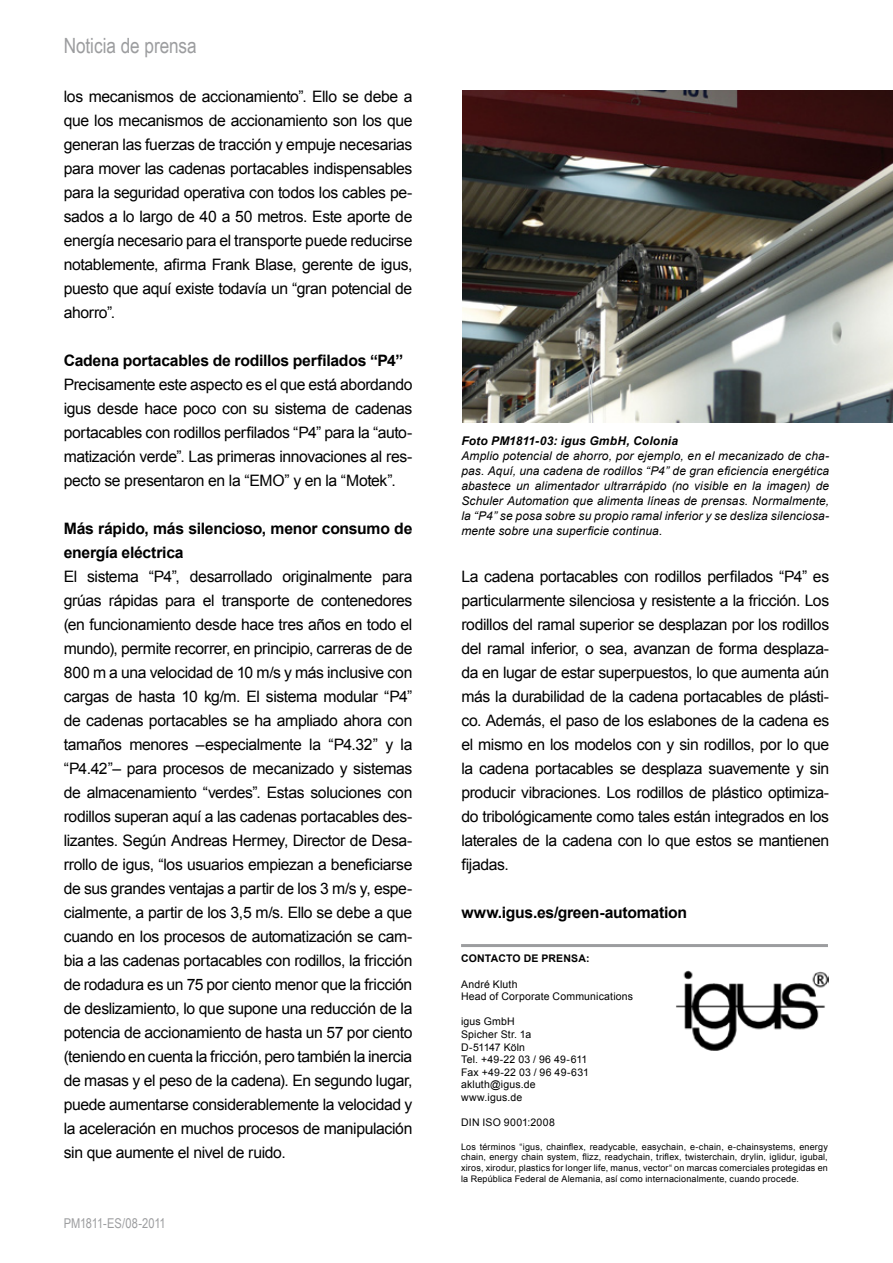
<style>
.page{position:relative;width:893px;height:1263px;background:#fff}
.page>*{position:absolute;margin:0;border:0;box-sizing:border-box;transform-origin:0 0}
.t1{font:21px "Arial Narrow";letter-spacing:-.005em;color:#9c9d9f}
.t2{font:15.75px/24px "Arial";letter-spacing:-.025em;color:#000;text-align:justify}
.t3{font:700 15.75px/24px "Arial";letter-spacing:-.02em;color:#000}
.t4{font:13.5px "Arial Narrow";letter-spacing:-.015em;color:#9c9d9f}
.t5{font:italic 12px/15px "Arial";letter-spacing:.01em;color:#000;text-align:justify}
.t6{font:italic 700 12px "Arial";letter-spacing:.015em;color:#000}
.t7{font:10.5px/12.6px "Arial";letter-spacing:.02em;color:#000}
.t8{font:700 10.5px "Arial";letter-spacing:.015em;color:#000}
.t9{font:9px/10.8px "Arial";letter-spacing:.02em;color:#000;text-align:justify}
</style>
<div class="page">
<img style="left:462px;top:91px;width:431px;height:331px">
<hr style="left:461px;top:944px;width:367px;height:3px;background:#9c9d9f">
<img style="left:676px;top:970px;width:152px;height:81px">
<h1 class="t1" style="left:64px;top:31px;width:134px">Noticia de prensa</h1>
<p class="t2" style="left:64px;top:85px;width:350px">los mecanismos de accionamiento”. Ello se debe a que los mecanismos de accionamiento son los que generan las fuerzas de tracción y empuje necesarias para mover las cadenas portacables indispensables para la seguridad operativa con todos los cables pe&shy;sados a lo largo de 40 a 50 metros. Este aporte de energía necesario para el transporte puede reducirse notablemente, afirma Frank Blase, gerente de igus, puesto que aquí existe todavía un “gran potencial de ahorro”.</p>
<p class="t3" style="left:64px;top:349px;width:341px">Cadena portacables de rodillos perfilados “P4”</p>
<p class="t2" style="left:64px;top:373px;width:350px">Precisamente este aspecto es el que está abordando igus desde hace poco con su sistema de cadenas portacables con rodillos perfilados “P4” para la “auto&shy;matización verde”. Las primeras innovaciones al res&shy;pecto se presentaron en la “EMO” y en la “Motek”.</p>
<p class="t3" style="left:64px;top:517px;width:350px">Más rápido, más silencioso, menor consumo de energía eléctrica</p>
<p class="t2" style="left:64px;top:565px;width:350px">El sistema “P4”, desarrollado originalmente para grúas rápidas para el transporte de contenedores (en funcionamiento desde hace tres años en todo el mundo), permite recorrer, en principio, carreras de de 800 m a una velocidad de 10 m/s y más inclusive con cargas de hasta 10 kg/m. El sistema modular “P4” de cadenas portacables se ha ampliado ahora con tamaños menores –especialmente la “P4.32” y la “P4.42”– para procesos de mecanizado y sistemas de almacenamiento “verdes”. Estas soluciones con rodillos superan aquí a las cadenas portacables des&shy;lizantes. Según Andreas Hermey, Director de Desa&shy;rrollo de igus, “los usuarios empiezan a beneficiarse de sus grandes ventajas a partir de los 3 m/s y, espe&shy;cialmente, a partir de los 3,5 m/s. Ello se debe a que cuando en los procesos de automatización se cam&shy;bia a las cadenas portacables con rodillos, la fricción de rodadura es un 75 por ciento menor que la fricción de deslizamiento, lo que supone una reducción de la potencia de accionamiento de hasta un 57 por ciento (teniendo en cuenta la fricción, pero también la inercia de masas y el peso de la cadena). En segundo lugar, puede aumentarse considerablemente la velocidad y la aceleración en muchos procesos de manipulación sin que aumente el nivel de ruido.</p>
<p class="t4" style="left:64px;top:1213px;width:104px">PM1811-ES/08-2011</p>
<p class="t6" style="left:461px;top:433px;width:218px">Foto PM1811-03: igus GmbH, Colonia</p>
<p class="t5" style="left:461px;top:448px;width:369px">Amplio potencial de ahorro, por ejemplo, en el mecanizado de cha&shy;pas. Aquí, una cadena de rodillos “P4” de gran eficiencia energética abastece un alimentador ultrarrápido (no visible en la imagen) de Schuler Automation que alimenta líneas de prensas. Normalmente, la “P4” se posa sobre su propio ramal inferior y se desliza silenciosa&shy;mente sobre una superficie continua.</p>
<p class="t2" style="left:461px;top:565px;width:369px">La cadena portacables con rodillos perfilados “P4” es particularmente silenciosa y resistente a la fricción. Los rodillos del ramal superior se desplazan por los rodillos del ramal inferior, o sea, avanzan de forma desplaza&shy;da en lugar de estar superpuestos, lo que aumenta aún más la durabilidad de la cadena portacables de plásti&shy;co. Además, el paso de los eslabones de la cadena es el mismo en los modelos con y sin rodillos, por lo que la cadena portacables se desplaza suavemente y sin producir vibraciones. Los rodillos de plástico optimiza&shy;do tribológicamente como tales están integrados en los laterales de la cadena con lo que estos se mantienen fijadas.</p>
<p class="t3" style="left:461px;top:901px;width:227px">www.igus.es/green-automation</p>
<p class="t8" style="left:461px;top:952px;width:130px">CONTACTO DE PRENSA:</p>
<p class="t7" style="left:461px;top:978px;width:174px">André Kluth<br>Head of Corporate Communications</p>
<p class="t7" style="left:461px;top:1015px;width:129px">igus GmbH<br>Spicher Str. 1a<br>D-51147 Köln<br>Tel. +49-22 03 / 96 49-611<br>Fax +49-22 03 / 96 49-631 akluth@igus.de www.igus.de</p>
<p class="t7" style="left:461px;top:1116px;width:95px">DIN ISO 9001:2008</p>
<p class="t9" style="left:461px;top:1141px;width:368px">Los términos “igus, chainflex, readycable, easychain, e-chain, e-chainsystems, energy chain, energy chain system, flizz, readychain, triflex, twisterchain, drylin, iglidur, igubal, xiros, xirodur, plastics for longer life, manus, vector“ on marcas comerciales protegidas en la República Federal de Alemania, así como internacionalmente, cuando procede.</p>
</div>
